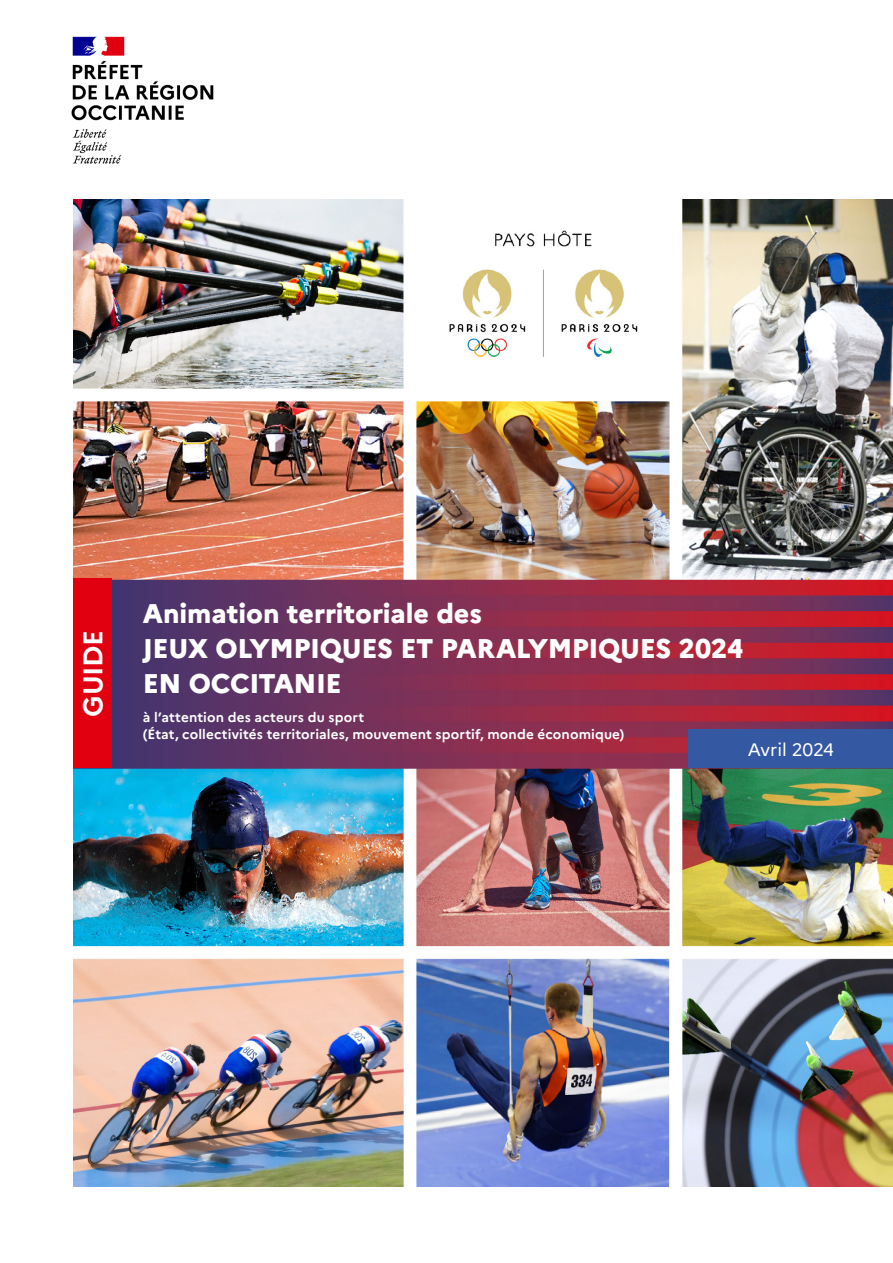
<style>
.page{position:relative;width:893px;height:1263px;background:#fff}
.page>*{position:absolute;margin:0;border:0;box-sizing:border-box;transform-origin:0 0}
.t1{font:800 27px "Marianne";letter-spacing:-.01em;color:#fff}
.t2{font:700 27px "Marianne";letter-spacing:-.015em;color:#fff}
.t3{font:18px "Marianne";color:#fff}
.t4{font:700 13.5px "Marianne";letter-spacing:.01em;color:#fff}
</style>
<div class="page">
<img style="left:71px;top:36px;width:143px;height:128px">
<img style="left:73px;top:200px;width:820px;height:986px">
<div style="left:689px;top:730px;width:204px;height:38px;background:#3558a2"></div>
<div style="left:73px;top:579px;width:39px;height:189px;background:#e1000f"></div>
<p class="t2" style="left:77px;top:717px;width:88px;rotate:-90deg">GUIDE</p>
<p class="t1" style="left:143px;top:597px;width:341px">Animation territoriale des</p>
<p class="t1" style="left:143px;top:632px;width:602px">JEUX OLYMPIQUES ET PARALYMPIQUES 2024</p>
<p class="t1" style="left:143px;top:667px;width:200px">EN OCCITANIE</p>
<p class="t4" style="left:143px;top:709px;width:223px">à l’attention des acteurs du sport</p>
<p class="t4" style="left:143px;top:726px;width:483px">(État, collectivités territoriales, mouvement sportif, monde économique)</p>
<p class="t3" style="left:748px;top:738px;width:88px">Avril 2024</p>
</div>
